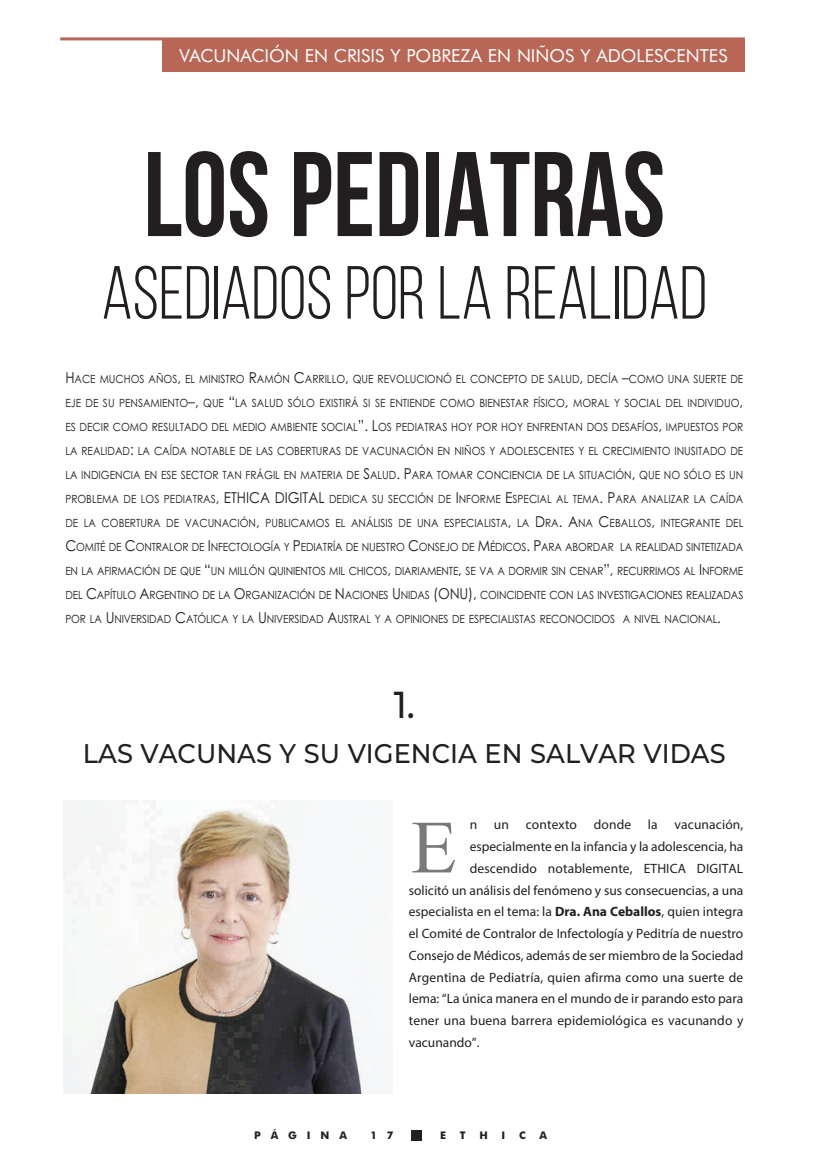
<style>
.page{position:relative;width:830px;height:1170px;background:#fff}
.page>*{position:absolute;margin:0;border:0;box-sizing:border-box;transform-origin:0 0}
.t1{font:700 120px "Bebas Neue";color:#231f20;scale:.95 1}
.t2{font:75px "Bebas Neue";color:#231f20;scale:.95 1}
.t3{font:75px "Times New Roman";color:rgb(35 31 32/.6)}
.t4{font:500 37.5px "Montserrat";color:#231f20;scale:.95 1}
.t5{font:500 27px "Montserrat";color:#231f20;scale:.95 1}
.t6{font:18px "Futura BT";color:#fff}
.t7{font:13.5px "Myriad Pro";color:#231f20}
.t8{font:11.25px/24px "Century Gothic";letter-spacing:-.015em;color:#231f20;text-align:justify;scale:.9 1}
.t9{font:700 10.5px "Futura BT";letter-spacing:.935em;color:#231f20}
.s1{font-size:15px}
.s2{font-weight:700}
</style>
<div class="page">
<div style="left:410px;top:1129px;width:11px;height:11px;background:#231f20"></div>
<hr style="left:60px;top:37px;width:684px;height:3px;background:#b86756">
<div style="left:162px;top:39px;width:582px;height:32px;background:#b86756"></div>
<img style="left:64px;top:800px;width:322px;height:293px">
<h3 class="t6" style="left:179px;top:45px;width:549px">VACUNACIÓN EN CRISIS Y POBREZA EN NIÑOS Y ADOLESCENTES</h3>
<h1 class="t1" style="left:143px;top:124px;width:550px">LOS PEDIATRAS</h1>
<h2 class="t2" style="left:101px;top:249px;width:638px">ASEDIADOS POR LA REALIDAD</h2>
<p class="t8" style="left:65px;top:367px;width:754px"><span class="s1">H</span>ACE MUCHOS AÑOS<span class="s1">,</span> EL MINISTRO <span class="s1">R</span>AMÓN <span class="s1">C</span>ARRILLO<span class="s1">,</span> QUE REVOLUCIONÓ EL CONCEPTO DE SALUD<span class="s1">,</span> DECÍA <span class="s1">–</span>COMO UNA SUERTE DE EJE DE SU PENSAMIENTO<span class="s1">–,</span> QUE <span class="s1">“</span>LA SALUD SÓLO EXISTIRÁ SI SE ENTIENDE COMO BIENESTAR FÍSICO<span class="s1">,</span> MORAL Y SOCIAL DEL INDIVIDUO<span class="s1">, </span>ES DECIR COMO RESULTADO DEL MEDIO AMBIENTE SOCIAL<span class="s1">”. L</span>OS PEDIATRAS HOY POR HOY ENFRENTAN DOS DESAFÍOS<span class="s1">,</span> IMPUESTOS POR LA REALIDAD<span class="s1">:</span> LA CAÍDA NOTABLE DE LAS COBERTURAS DE VACUNACIÓN EN NIÑOS Y ADOLESCENTES Y EL CRECIMIENTO INUSITADO DE LA INDIGENCIA EN ESE SECTOR TAN FRÁGIL EN MATERIA DE <span class="s1">S</span>ALUD<span class="s1">. P</span>ARA TOMAR CONCIENCIA DE LA SITUACIÓN<span class="s1">,</span> QUE NO SÓLO ES UN PROBLEMA DE LOS PEDIATRAS<span class="s1">, ETHICA DIGITAL</span> DEDICA SU SECCIÓN DE <span class="s1">I</span>NFORME <span class="s1">E</span>SPECIAL AL TEMA<span class="s1">. P</span>ARA ANALIZAR LA CAÍDA DE LA COBERTURA DE VACUNACIÓN<span class="s1">,</span> PUBLICAMOS EL ANÁLISIS DE UNA ESPECIALISTA<span class="s1">,</span> LA <span class="s1">D</span>RA<span class="s1">. A</span>NA <span class="s1">C</span>EBALLOS<span class="s1">,</span> INTEGRANTE DEL <span class="s1">C</span>OMITÉ DE <span class="s1">C</span>ONTRALOR DE <span class="s1">I</span>NFECTOLOGÍA Y <span class="s1">P</span>EDIATRÍA DE NUESTRO <span class="s1">C</span>ONSEJO DE <span class="s1">M</span>ÉDICOS<span class="s1">. P</span>ARA ABORDAR LA REALIDAD SINTETIZADA EN LA AFIRMACIÓN DE QUE <span class="s1">“</span>UN MILLÓN QUINIENTOS MIL CHICOS<span class="s1">,</span> DIARIAMENTE<span class="s1">,</span> SE VA A DORMIR SIN CENAR<span class="s1">”,</span> RECURRIMOS AL <span class="s1">I</span>NFORME DEL <span class="s1">C</span>APÍTULO <span class="s1">A</span>RGENTINO DE LA <span class="s1">O</span>RGANIZACIÓN DE <span class="s1">N</span>ACIONES <span class="s1">U</span>NIDAS <span class="s1">(ONU),</span> COINCIDENTE CON LAS INVESTIGACIONES REALIZADAS POR LA <span class="s1">U</span>NIVERSIDAD <span class="s1">C</span>ATÓLICA Y LA <span class="s1">U</span>NIVERSIDAD <span class="s1">A</span>USTRAL Y A OPINIONES DE ESPECIALISTAS RECONOCIDOS A NIVEL NACIONAL<span class="s1">.</span></p>
<h3 class="t4" style="left:393px;top:678px;width:24px">1.</h3>
<h3 class="t5" style="left:83px;top:734px;width:677px">LAS VACUNAS Y SU VIGENCIA EN SALVAR VIDAS</h3>
<p class="t7" style="left:469px;top:819px;width:275px">n un contexto donde la vacunación,</p>
<p class="t7" style="left:469px;top:841px;width:275px">especialmente en la infancia y la adolescencia, ha</p>
<p class="t7" style="left:469px;top:863px;width:275px">descendido notablemente, ETHICA DIGITAL</p>
<p class="t7" style="left:408px;top:884px;width:336px">solicitó un análisis del fenómeno y sus consecuencias, a una</p>
<p class="t7" style="left:408px;top:906px;width:336px">especialista en el tema: la <span class="s2">Dra. Ana Ceballos</span>, quien integra</p>
<p class="t7" style="left:408px;top:928px;width:336px">el Comité de Contralor de Infectología y Peditría de nuestro</p>
<p class="t7" style="left:408px;top:950px;width:336px">Consejo de Médicos, además de ser miembro de la Sociedad</p>
<p class="t7" style="left:408px;top:971px;width:336px">Argentina de Pediatría, quien afirma como una suerte de</p>
<p class="t7" style="left:408px;top:993px;width:336px">lema: “La única manera en el mundo de ir parando esto para</p>
<p class="t7" style="left:408px;top:1015px;width:336px">tener una buena barrera epidemiológica es vacunando y</p>
<p class="t7" style="left:408px;top:1037px;width:72px">vacunando”.</p>
<h2 class="t3" style="left:411px;top:802px;width:47px">E</h2>
<p class="t9" style="left:254px;top:1128px;width:94px">PÁGINA</p>
<p class="t9" style="left:370px;top:1128px;width:24px">1 7</p>
<p class="t9" style="left:440px;top:1128px;width:7px">E</p>
<p class="t9" style="left:459px;top:1128px;width:7px">T</p>
<p class="t9" style="left:479px;top:1128px;width:10px">H</p>
<p class="t9" style="left:501px;top:1128px;width:5px">I</p>
<p class="t9" style="left:519px;top:1128px;width:8px">C</p>
<p class="t9" style="left:539px;top:1128px;width:9px">A</p>
</div>
